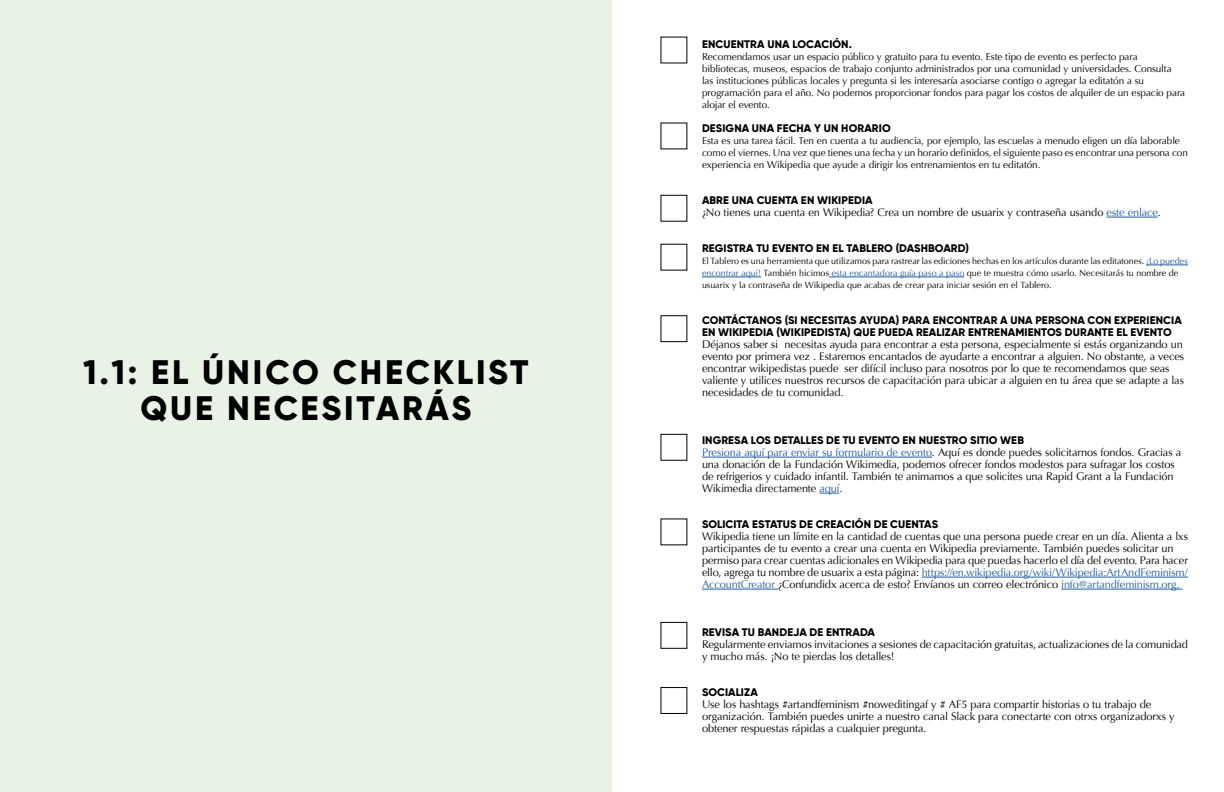
<style>
.page{position:relative;width:1224px;height:792px;background:#fff}
.page>*{position:absolute;margin:0;border:0;box-sizing:border-box;transform-origin:0 0}
.t1{font:800 34px/36px "Gilroy";letter-spacing:.085em;color:#000;text-align:center}
.t2{font:11px/12px "Optima";letter-spacing:-.01em;color:#000}
.t3{font:800 11px/12px "Gilroy";letter-spacing:.005em;color:#000}
.t4{font:10px/12px "Optima";letter-spacing:-.005em;color:#000}
.t5{font:9px/12px "Optima";color:#000}
.s1{color:#215e9e}
</style>
<div class="page">
<div style="left:0;top:0;width:612px;height:792px;background:#e8f3e5"></div>
<hr style="left:702px;top:457px;width:230px;height:1px;background:#215e9e">
<svg style="left:820px;top:493px;width:19px;height:1px"></svg>
<hr style="left:1107px;top:217px;width:51px;height:1px;background:#215e9e">
<hr style="left:922px;top:577px;width:266px;height:1px;background:#215e9e">
<hr style="left:702px;top:589px;width:76px;height:1px;background:#215e9e">
<hr style="left:1061px;top:589px;width:122px;height:1px;background:#215e9e">
<hr style="left:1146px;top:265px;width:42px;height:1px;background:#215e9e">
<hr style="left:702px;top:277px;width:59px;height:1px;background:#215e9e">
<hr style="left:829px;top:277px;width:135px;height:1px;background:#215e9e">
<div style="left:660px;top:315px;width:27px;height:27px;border:1px solid #000"></div>
<div style="left:660px;top:622px;width:27px;height:27px;border:1px solid #000"></div>
<div style="left:660px;top:687px;width:27px;height:27px;border:1px solid #000"></div>
<h1 class="t1" style="left:83px;top:354px;width:447px">1.1: EL ÚNICO CHECKLIST<br>QUE NECESITARÁS</h1>
<p class="t3" style="left:702px;top:38px;width:151px">ENCUENTRA UNA LOCACIÓN.</p>
<p class="t4" style="left:702px;top:51px;width:485px">Recomendamos usar un espacio público y gratuito para tu evento. Este tipo de evento es perfecto para bibliotecas, museos, espacios de trabajo conjunto administrados por una comunidad y universidades. Consulta las instituciones públicas locales y pregunta si les interesaría asociarse contigo o agregar la editatón a su programación para el año. No podemos proporcionar fondos para pagar los costos de alquiler de un espacio para alojar el evento.</p>
<p class="t3" style="left:702px;top:122px;width:190px">DESIGNA UNA FECHA Y UN HORARIO</p>
<p class="t4" style="left:702px;top:135px;width:487px">Esta es una tarea fácil. Ten en cuenta a tu audiencia, por ejemplo, las escuelas a menudo eligen un día laborable como el viernes. Una vez que tienes una fecha y un horario definidos, el siguiente paso es encontrar una persona con experiencia en Wikipedia que ayude a dirigir los entrenamientos en tu editatón.</p>
<p class="t3" style="left:702px;top:194px;width:172px">ABRE UNA CUENTA EN WIKIPEDIA</p>
<p class="t2" style="left:702px;top:206px;width:460px">¿No tienes una cuenta en Wikipedia? Crea un nombre de usuarix y contraseña usando <span class="s1">este enlace</span>.</p>
<p class="t3" style="left:702px;top:242px;width:268px">REGISTRA TU EVENTO EN EL TABLERO (DASHBOARD)</p>
<p class="t5" style="left:702px;top:255px;width:487px">El Tablero es una herramienta que utilizamos para rastrear las ediciones hechas en los artículos durante las editatones. <span class="s1">¡Lo puedes encontrar aquí!</span> También hicimos <span class="s1">esta encantadora guía paso a paso</span> que te muestra cómo usarlo. Necesitarás tu nombre de usuarix y la contraseña de Wikipedia que acabas de crear para iniciar sesión en el Tablero.</p>
<p class="t3" style="left:702px;top:314px;width:481px">CONTÁCTANOS (SI NECESITAS AYUDA) PARA ENCONTRAR A UNA PERSONA CON EXPERIENCIA<br>EN WIKIPEDIA (WIKIPEDISTA) QUE PUEDA REALIZAR ENTRENAMIENTOS DURANTE EL EVENTO</p>
<p class="t2" style="left:702px;top:338px;width:484px">Déjanos saber si necesitas ayuda para encontrar a esta persona, especialmente si estás organizando un evento por primera vez . Estaremos encantados de ayudarte a encontrar a alguien. No obstante, a veces encontrar wikipedistas puede ser difícil incluso para nosotros por lo que te recomendamos que seas valiente y utilices nuestros recursos de capacitación para ubicar a alguien en tu área que se adapte a las necesidades de tu comunidad.</p>
<p class="t3" style="left:702px;top:434px;width:323px">INGRESA LOS DETALLES DE TU EVENTO EN NUESTRO SITIO WEB</p>
<p class="t2" style="left:702px;top:446px;width:481px"><span class="s1">Presiona aquí para enviar su formulario de evento</span>. Aquí es donde puedes solicitarnos fondos. Gracias a una donación de la Fundación Wikimedia, podemos ofrecer fondos modestos para sufragar los costos de refrigerios y cuidado infantil. También te animamos a que solicites una Rapid Grant a la Fundación Wikimedia directamente <span class="s1">aquí</span>.</p>
<p class="t3" style="left:702px;top:518px;width:238px">SOLICITA ESTATUS DE CREACIÓN DE CUENTAS</p>
<p class="t2" style="left:702px;top:530px;width:488px">Wikipedia tiene un límite en la cantidad de cuentas que una persona puede crear en un día. Alienta a lxs participantes de tu evento a crear una cuenta en Wikipedia previamente. También puedes solicitar un permiso para crear cuentas adicionales en Wikipedia para que puedas hacerlo el día del evento. Para hacer ello, agrega tu nombre de usuarix a esta página: <span class="s1">https://en.wikipedia.org/wiki/Wikipedia:ArtAndFeminism/ AccountCreator</span> ¿Confundidx acerca de esto? Envíanos un correo electrónico <span class="s1">info@artandfeminism.org.</span></p>
<p class="t3" style="left:702px;top:626px;width:175px">REVISA TU BANDEJA DE ENTRADA</p>
<p class="t2" style="left:702px;top:638px;width:488px">Regularmente enviamos invitaciones a sesiones de capacitación gratuitas, actualizaciones de la comunidad y mucho más. ¡No te pierdas los detalles!</p>
<p class="t3" style="left:702px;top:686px;width:57px">SOCIALIZA</p>
<p class="t2" style="left:702px;top:698px;width:474px">Use los hashtags #artandfeminism #noweditingaf y # AF5 para compartir historias o tu trabajo de organización. También puedes unirte a nuestro canal Slack para conectarte con otrxs organizadorxs y obtener respuestas rápidas a cualquier pregunta.</p>
</div>
